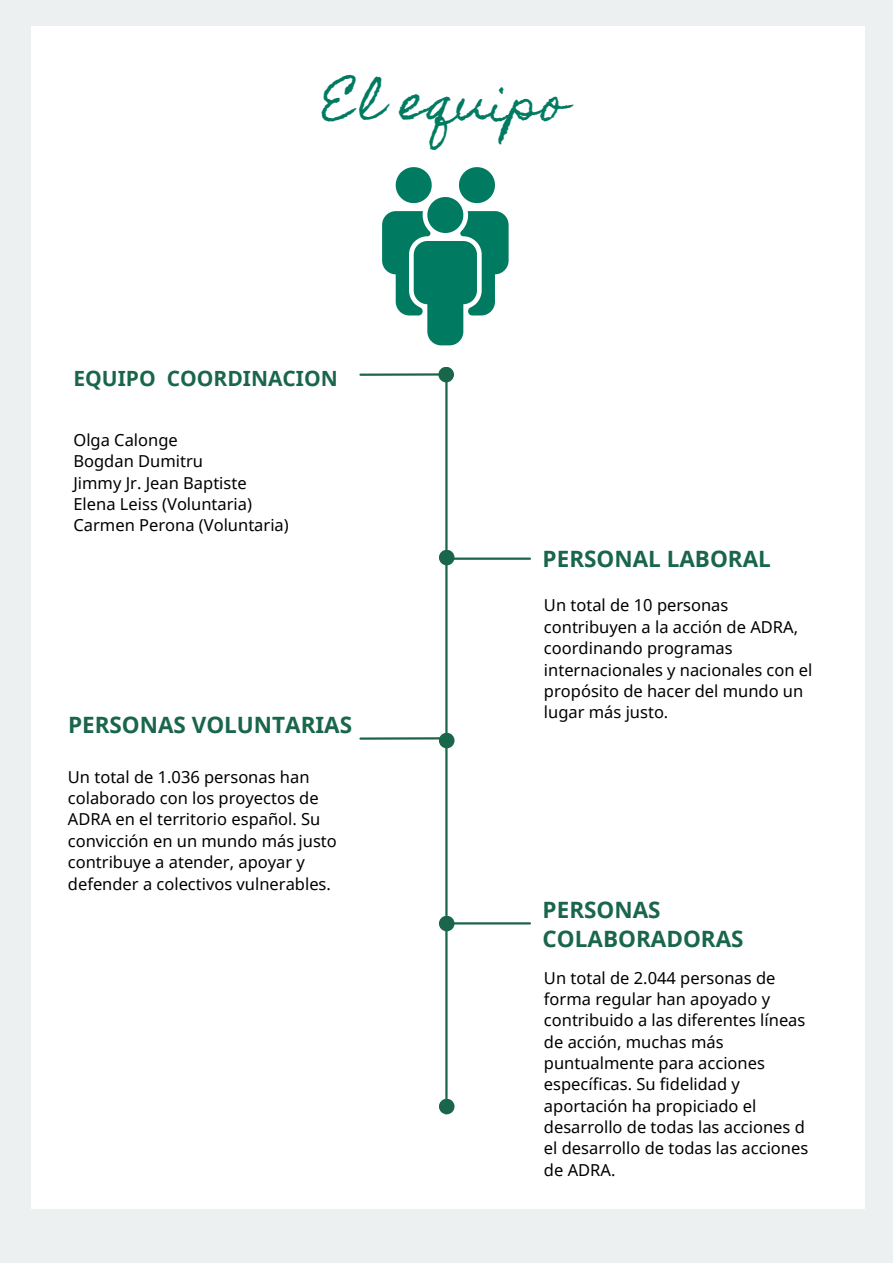
<style>
.page{position:relative;width:893px;height:1264px;background:#fff}
.page>*{position:absolute;margin:0;border:0;box-sizing:border-box;transform-origin:0 0}
.t1{font:48px "Homemade Apple";color:#007b61}
.t2{font:700 22.5px/29.2px "Noto Sans";color:#1a664b}
.t3{font:700 21px "Noto Sans";color:#1a664b}
.t4{font:16.5px/21.3px "Noto Sans";color:#000}
</style>
<div class="page">
<div style="left:0;top:0;width:892px;height:1262px;background:#ecf0f0"></div>
<div style="left:31px;top:26px;width:833px;height:1183px;background:#fff"></div>
<hr style="left:445px;top:376px;width:2px;height:737px;background:#1a664b">
<div style="left:439px;top:1098px;width:15px;height:16px;background:#1a664b;border-radius:50%"></div>
<div style="left:439px;top:732px;width:15px;height:16px;background:#1a664b;border-radius:50%"></div>
<hr style="left:447px;top:922px;width:83px;height:2px;background:#1a664b">
<hr style="left:447px;top:557px;width:83px;height:3px;background:#1a664b">
<div style="left:439px;top:915px;width:15px;height:16px;background:#1a664b;border-radius:50%"></div>
<div style="left:439px;top:549px;width:15px;height:16px;background:#1a664b;border-radius:50%"></div>
<div style="left:438px;top:367px;width:16px;height:15px;background:#1a664b;border-radius:50%"></div>
<hr style="left:360px;top:737px;width:85px;height:2px;background:#1a664b">
<hr style="left:360px;top:373px;width:85px;height:3px;background:#1a664b">
<svg style="left:382px;top:167px;width:126px;height:178px"></svg>
<p class="t1" style="left:323px;top:74px;width:246px">El equipo</p>
<p class="t3" style="left:73px;top:363px;width:266px">EQUIPO COORDINACION</p>
<p class="t4" style="left:73px;top:429px;width:106px">Olga Calonge</p>
<p class="t4" style="left:73px;top:450px;width:131px">Bogdan Dumitru</p>
<p class="t4" style="left:73px;top:471px;width:175px">Jimmy Jr. Jean Baptiste</p>
<p class="t4" style="left:73px;top:493px;width:180px">Elena Leiss (Voluntaria)</p>
<p class="t4" style="left:73px;top:514px;width:217px">Carmen Perona (Voluntaria)</p>
<p class="t2" style="left:68px;top:709px;width:285px">PERSONAS VOLUNTARIAS</p>
<p class="t4" style="left:68px;top:765px;width:270px">Un total de 1.036 personas han colaborado con los proyectos de<br>ADRA en el territorio español. Su convicción en un mundo más justo contribuye a atender, apoyar y defender a colectivos vulnerables.</p>
<p class="t2" style="left:542px;top:543px;width:230px">PERSONAL LABORAL</p>
<p class="t4" style="left:544px;top:594px;width:270px">Un total de 10 personas contribuyen a la acción de ADRA, coordinando programas internacionales y nacionales con el propósito de hacer del mundo un lugar más justo.</p>
<p class="t2" style="left:542px;top:894px;width:202px">PERSONAS<br>COLABORADORAS</p>
<p class="t4" style="left:544px;top:966px;width:266px">Un total de 2.044 personas de forma regular han apoyado y contribuido a las diferentes líneas de acción, muchas más puntualmente para acciones específicas. Su fidelidad y aportación ha propiciado el desarrollo de todas las acciones d el desarrollo de todas las acciones de ADRA.</p>
</div>
